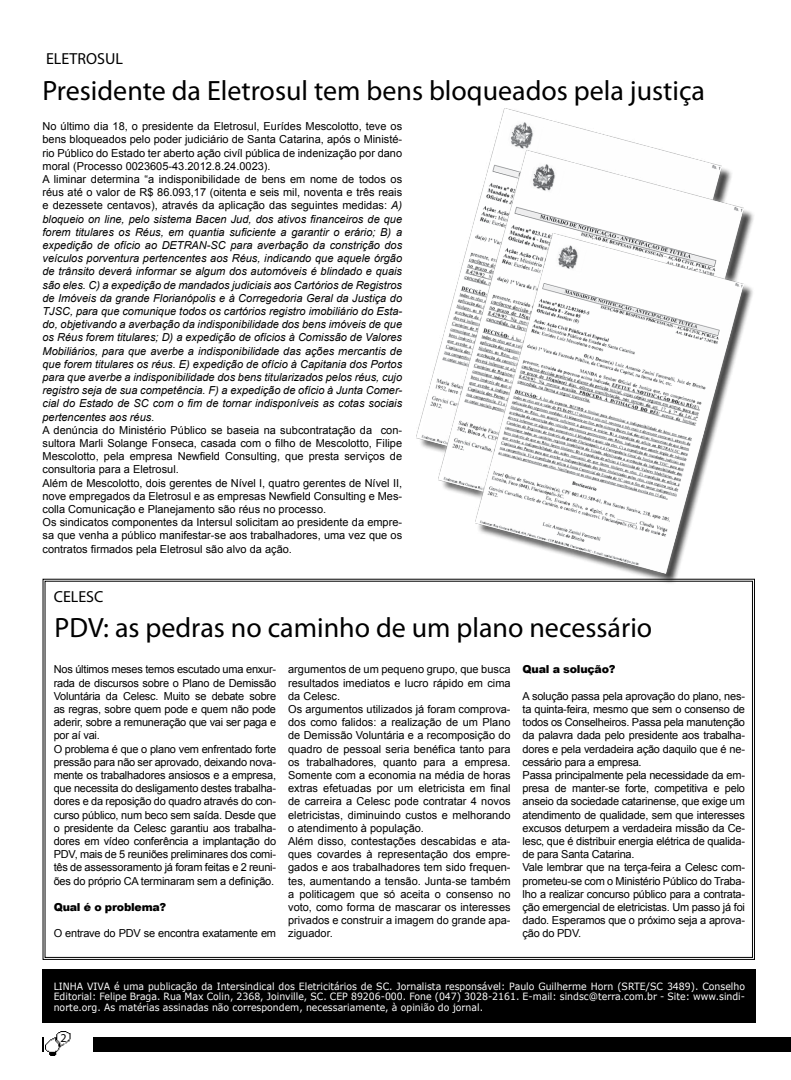
<style>
.page{position:relative;width:791px;height:1080px;background:#fff}
.page>*{position:absolute;margin:0;border:0;box-sizing:border-box;transform-origin:0 0}
.t1{font:28px "Myriad Pro";color:#000}
.t2{font:16px "Myriad Pro";color:#000}
.t3{font:12px "Myriad Pro";color:#000}
.t4{font:italic 11px/13.2px "Arial";color:#000}
.t5{font:11px/13.2px "Arial";letter-spacing:-.02em;color:#000}
.t6{font:11px/13.2px "Arial";color:#000}
.t7{font:900 11px "Arial";letter-spacing:-.02em;color:#000}
.t8{font:10px/10.1px "Verdana";color:#fff;text-align:justify;scale:.93 1}
.s1{font-style:normal}
</style>
<div class="page">
<div style="left:43px;top:1037px;width:748px;height:15px;background:#000"></div>
<img style="left:44px;top:1032px;width:48px;height:24px">
<div style="left:43px;top:970px;width:713px;height:53px;background:#000"></div>
<svg style="left:42px;top:578px;width:713px;height:382px"></svg>
<img style="left:417px;top:108px;width:226px;height:342px">
<div style="left:433px;top:145px;width:316px;height:397px;background:#fff"></div>
<img style="left:439px;top:150px;width:304px;height:346px">
<div style="left:477px;top:235px;width:278px;height:350px;background:#000;opacity:.75"></div>
<div style="left:469px;top:227px;width:280px;height:352px;background:#fff;opacity:.75"></div>
<img style="left:475px;top:233px;width:268px;height:340px">
<h2 class="t2" style="left:46px;top:48px;width:78px">ELETROSUL</h2>
<h1 class="t1" style="left:43px;top:74px;width:664px">Presidente da Eletrosul tem bens bloqueados pela justiça</h1>
<p class="t4" style="left:43px;top:120px;width:361px"><span class="s1">No último dia 18, o presidente da Eletrosul, Eurídes Mescolotto, teve os bens bloqueados pelo poder judiciário de Santa Catarina, após o Ministé&shy;rio Público do Estado ter aberto ação civíl pública de indenização por dano moral (Processo 0023605-43.2012.8.24.0023).<br>A liminar determina “a indisponibilidade de bens em nome de todos os réus até o valor de R$ 86.093,17 (oitenta e seis mil, noventa e três reais e dezessete centavos), através da aplicação das seguintes medidas:</span> A) bloqueio on line, pelo sistema Bacen Jud, dos ativos financeiros de que forem titulares os Réus, em quantia suficiente a garantir o erário; B) a expedição de ofício ao DETRAN-SC para averbação da constrição dos veículos porventura pertencentes aos Réus, indicando que aquele órgão de trânsito deverá informar se algum dos automóveis é blindado e quais são eles. C) a expedição de mandados judiciais aos Cartórios de Registros de Imóveis da grande Florianópolis e à Corregedoria Geral da Justiça do TJSC, para que comunique todos os cartórios registro imobiliário do Esta&shy;do, objetivando a averbação da indisponibilidade dos bens imóveis de que os Réus forem titulares; D) a expedição de ofícios à Comissão de Valores Mobiliários, para que averbe a indisponibilidade das ações mercantis de que forem titulares os réus. E) expedição de ofício à Capitania dos Portos para que averbe a indisponibilidade dos bens titularizados pelos réus, cujo registro seja de sua competência. F) a expedição de ofício à Junta Comer&shy;cial do Estado de SC com o fim de tornar indisponíveis as cotas sociais pertencentes aos réus.</p>
<p class="t6" style="left:43px;top:423px;width:361px">A denúncia do Ministério Público se baseia na subcontratação da con&shy;sultora Marli Solange Fonseca, casada com o filho de Mescolotto, Filipe Mescolotto, pela empresa Newfield Consulting, que presta serviços de consultoria para a Eletrosul.<br>Além de Mescolotto, dois gerentes de Nível I, quatro gerentes de Nível II, nove empregados da Eletrosul e as empresas Newfield Consulting e Mes&shy;colla Comunicação e Planejamento são réus no processo.<br>Os sindicatos componentes da Intersul solicitam ao presidente da empre&shy;sa que venha a público manifestar-se aos trabalhadores, uma vez que os contratos firmados pela Eletrosul são alvo da ação.</p>
<h2 class="t2" style="left:54px;top:586px;width:51px">CELESC</h2>
<h1 class="t1" style="left:55px;top:610px;width:599px">PDV: as pedras no caminho de um plano necessário</h1>
<p class="t5" style="left:54px;top:663px;width:224px">Nos últimos meses temos escutado uma enxur&shy;rada de discursos sobre o Plano de Demissão Voluntária da Celesc. Muito se debate sobre as regras, sobre quem pode e quem não pode aderir, sobre a remuneração que vai ser paga e por aí vai.<br>O problema é que o plano vem enfrentado forte pressão para não ser aprovado, deixando nova&shy;mente os trabalhadores ansiosos e a empresa, que necessita do desligamento destes trabalha&shy;dores e da reposição do quadro através do con&shy;curso público, num beco sem saída. Desde que o presidente da Celesc garantiu aos trabalha&shy;dores em vídeo conferência a implantação do PDV, mais de 5 reuniões preliminares dos comi&shy;tês de assessoramento já foram feitas e 2 reuni&shy;ões do próprio CA terminaram sem a definição.</p>
<p class="t7" style="left:54px;top:899px;width:114px">Qual é o problema?</p>
<p class="t5" style="left:54px;top:927px;width:224px">O entrave do PDV se encontra exatamente em</p>
<p class="t6" style="left:288px;top:663px;width:224px">argumentos de um pequeno grupo, que busca resultados imediatos e lucro rápido em cima da Celesc.<br>Os argumentos utilizados já foram comprova&shy;dos como falidos: a realização de um Plano de Demissão Voluntária e a recomposição do quadro de pessoal seria benéfica tanto para os trabalhadores, quanto para a empresa.<br>Somente com a economia na média de horas extras efetuadas por um eletricista em final de carreira a Celesc pode contratar 4 novos eletricistas, diminuindo custos e melhorando o atendimento à população.<br>Além disso, contestações descabidas e ata&shy;ques covardes à representação dos empre&shy;gados e aos trabalhadores tem sido frequen&shy;tes, aumentando a tensão. Junta-se também a politicagem que só aceita o consenso no voto, como forma de mascarar os interesses privados e construir a imagem do grande apa&shy;ziguador.</p>
<p class="t7" style="left:523px;top:661px;width:94px">Qual a solução?</p>
<p class="t5" style="left:523px;top:689px;width:224px">A solução passa pela aprovação do plano, nes&shy;ta quinta-feira, mesmo que sem o consenso de todos os Conselheiros. Passa pela manutenção da palavra dada pelo presidente aos trabalha&shy;dores e pela verdadeira ação daquilo que é ne&shy;cessário para a empresa.<br>Passa principalmente pela necessidade da em&shy;presa de manter-se forte, competitiva e pelo anseio da sociedade catarinense, que exige um atendimento de qualidade, sem que interesses excusos deturpem a verdadeira missão da Ce&shy;lesc, que é distribuir energia elétrica de qualida&shy;de para Santa Catarina.<br>Vale lembrar que na terça-feira a Celesc com&shy;prometeu-se com o Ministério Público do Traba&shy;lho a realizar concurso público para a contrata&shy;ção emergencial de eletricistas. Um passo já foi dado. Esperamos que o próximo seja a aprova&shy;ção do PDV.</p>
<p class="t8" style="left:54px;top:982px;width:745px">LINHA VIVA é uma publicação da Intersindical dos Eletricitários de SC. Jornalista responsável: Paulo Guilherme Horn (SRTE/SC 3489). Conselho Editorial: Felipe Braga. Rua Max Colin, 2368, Joinville, SC. CEP 89206-000. Fone (047) 3028-2161. E-mail: sindsc@terra.com.br - Site: www.sindi&shy;norte.org. As matérias assinadas não correspondem, necessariamente, à opinião do jornal.</p>
<p class="t3" style="left:61px;top:1030px;width:8px">2</p>
</div>
